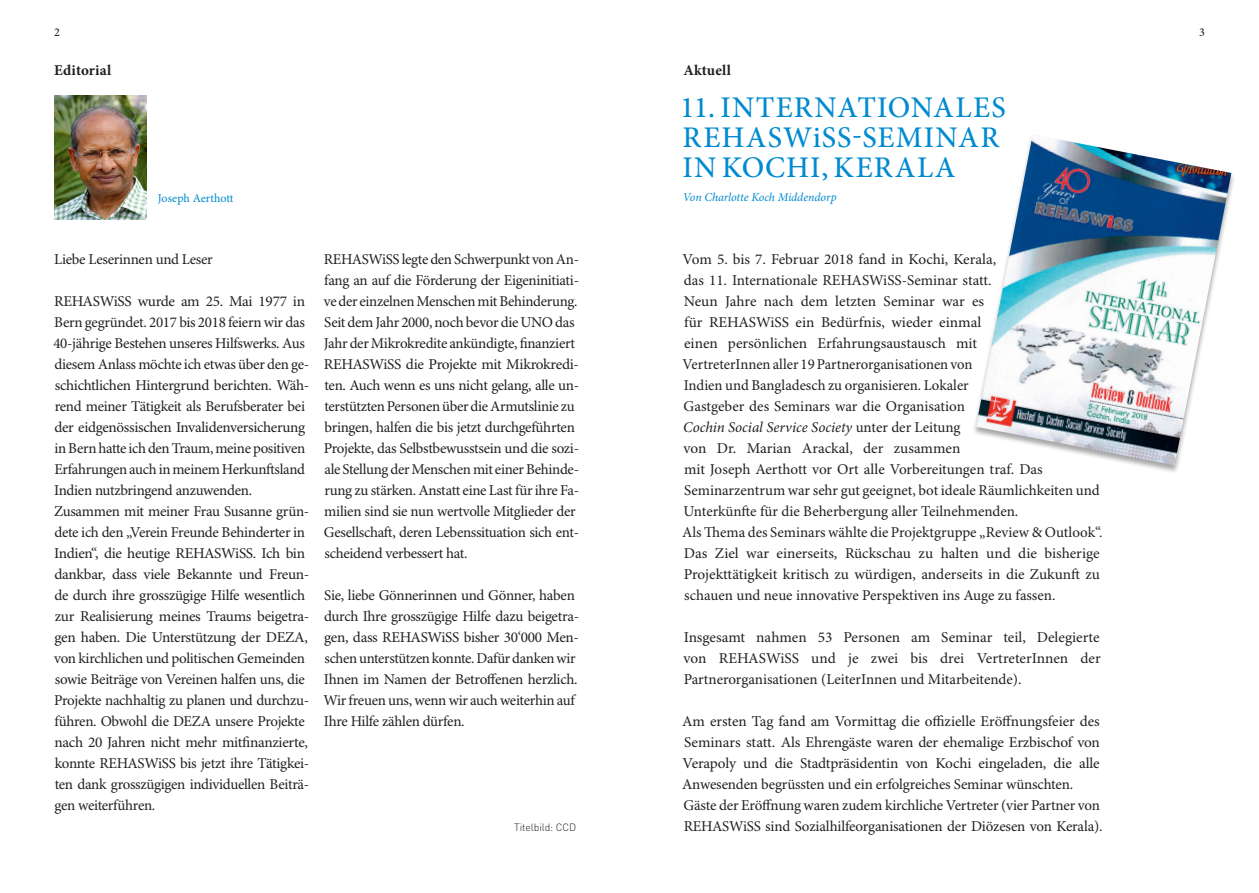
<style>
.page{position:relative;width:1259px;height:893px;background:#fff}
.page>*{position:absolute;margin:0;border:0;box-sizing:border-box;transform-origin:0 0}
.t1{font:500 30px/30px "Minion Pro";letter-spacing:.04em;color:#008acf}
.t2{font:15px/21px "Minion Pro";letter-spacing:-.02em;color:#231f20}
.t3{font:15px/21px "Minion Pro";color:#231f20}
.t4{font:700 15px "Minion Pro";letter-spacing:.01em;color:#231f20}
.t5{font:italic 12px "Minion Pro";letter-spacing:-.005em;color:#008acf}
.t6{font:12px "Minion Pro";color:#008acf}
.t7{font:500 12px "Minion Pro";color:#231f20}
.t8{font:300 10.5px "DIN";letter-spacing:-.01em;color:#231f20}
.s1{font-style:italic}
</style>
<div class="page">
<img style="left:54px;top:96px;width:93px;height:124px">
<img style="left:976px;top:137px;width:255px;height:328px">
<p class="t7" style="left:54px;top:24px;width:7px">2</p>
<p class="t7" style="left:1199px;top:24px;width:7px">3</p>
<p class="t4" style="left:54px;top:60px;width:59px">Editorial</p>
<p class="t4" style="left:683px;top:60px;width:49px">Aktuell</p>
<h1 class="t1" style="left:680px;top:92px;width:327px">11. INTERNATIONALES<br>REHASWiSS-SEMINAR<br>IN KOCHI, KERALA</h1>
<p class="t6" style="left:158px;top:191px;width:77px">Joseph Aerthott</p>
<p class="t5" style="left:683px;top:189px;width:155px">Von Charlotte Koch Middendorp</p>
<p class="t2" style="left:54px;top:249px;width:160px">Liebe Leserinnen und Leser</p>
<p class="t2" style="left:53px;top:291px;width:257px">REHASWiSS wurde am 25. Mai 1977 in Bern gegründet. 2017 bis 2018 feiern wir das 40-jährige Bestehen unseres Hilfswerks. Aus diesem Anlass möchte ich etwas über den ge&shy;schichtlichen Hintergrund berichten. Wäh&shy;rend meiner Tätigkeit als Berufsberater bei der eidgenössischen Invalidenversicherung in Bern hatte ich den Traum, meine positiven Erfahrungen auch in meinem Herkunftsland Indien nutzbringend anzuwenden.<br>Zusammen mit meiner Frau Susanne grün&shy;dete ich den „Verein Freunde Behinderter in Indien“, die heutige REHASWiSS. Ich bin dankbar, dass viele Bekannte und Freun&shy;de durch ihre grosszügige Hilfe wesentlich zur Realisierung meines Traums beigetra&shy;gen haben. Die Unterstützung der DEZA, von kirchlichen und politischen Gemeinden sowie Beiträge von Vereinen halfen uns, die Projekte nachhaltig zu planen und durchzu&shy;führen. Obwohl die DEZA unsere Projekte nach 20 Jahren nicht mehr mitfinanzierte, konnte REHASWiSS bis jetzt ihre Tätigkei&shy;ten dank grosszügigen individuellen Beiträ&shy;gen weiterführen.</p>
<p class="t2" style="left:324px;top:249px;width:257px">REHASWiSS legte den Schwerpunkt von An&shy;fang an auf die Förderung der Eigeninitiati&shy;ve der einzelnen Menschen mit Behinderung.<br>Seit dem Jahr 2000, noch bevor die UNO das Jahr der Mikrokredite ankündigte, finanziert REHASWiSS die Projekte mit Mikrokredi&shy;ten. Auch wenn es uns nicht gelang, alle un&shy;terstützten Personen über die Armutslinie zu bringen, halfen die bis jetzt durchgeführten Projekte, das Selbstbewusstsein und die sozi&shy;ale Stellung der Menschen mit einer Behinde&shy;rung zu stärken. Anstatt eine Last für ihre Fa&shy;milien sind sie nun wertvolle Mitglieder der Gesellschaft, deren Lebenssituation sich ent&shy;scheidend verbessert hat.</p>
<p class="t2" style="left:323px;top:585px;width:257px">Sie, liebe Gönnerinnen und Gönner, haben durch Ihre grosszügige Hilfe dazu beigetra&shy;gen, dass REHASWiSS bisher 30‘000 Men&shy;schen unterstützen konnte. Dafür danken wir Ihnen im Namen der Betroffenen herzlich.<br>Wir freuen uns, wenn wir auch weiterhin auf Ihre Hilfe zählen dürfen.</p>
<p class="t8" style="left:514px;top:821px;width:63px">Titelbild: CCD</p>
<p class="t3" style="left:682px;top:249px;width:422px">Vom 5. bis 7. Februar 2018 fand in Kochi, Kerala,<br>das 11. Internationale REHASWiSS-Seminar statt.<br>Neun Jahre nach dem letzten Seminar war es<br>für REHASWiSS ein Bedürfnis, wieder einmal<br>einen persönlichen Erfahrungsaustausch mit<br>VertreterInnen aller 19 Partnerorganisationen von<br>Indien und Bangladesch zu organisieren. Lokaler<br>Gastgeber des Seminars war die Organisation<br><span class="s1">Cochin Social Service Society</span> unter der Leitung<br>von Dr. Marian Arackal, der zusammen<br>mit Joseph Aerthott vor Ort alle Vorbereitungen traf. Das Seminarzentrum war sehr gut geeignet, bot ideale Räumlichkeiten und Unterkünfte für die Beherbergung aller Teilnehmenden.<br>Als Thema des Seminars wählte die Projektgruppe „Review &amp; Outlook“.<br>Das Ziel war einerseits, Rückschau zu halten und die bisherige Projekttätigkeit kritisch zu würdigen, anderseits in die Zukunft zu schauen und neue innovative Perspektiven ins Auge zu fassen.</p>
<p class="t2" style="left:683px;top:627px;width:419px;text-align:justify">Insgesamt nahmen 53 Personen am Seminar teil, Delegierte von REHASWiSS und je zwei bis drei VertreterInnen der Partnerorganisationen (LeiterInnen und Mitarbeitende).</p>
<p class="t2" style="left:682px;top:711px;width:422px">Am ersten Tag fand am Vormittag die offizielle Eröffnungsfeier des Seminars statt. Als Ehrengäste waren der ehemalige Erzbischof von Verapoly und die Stadtpräsidentin von Kochi eingeladen, die alle Anwesenden begrüssten und ein erfolgreiches Seminar wünschten.<br>Gäste der Eröffnung waren zudem kirchliche Vertreter (vier Partner von REHASWiSS sind Sozialhilfeorganisationen der Diözesen von Kerala).</p>
</div>
